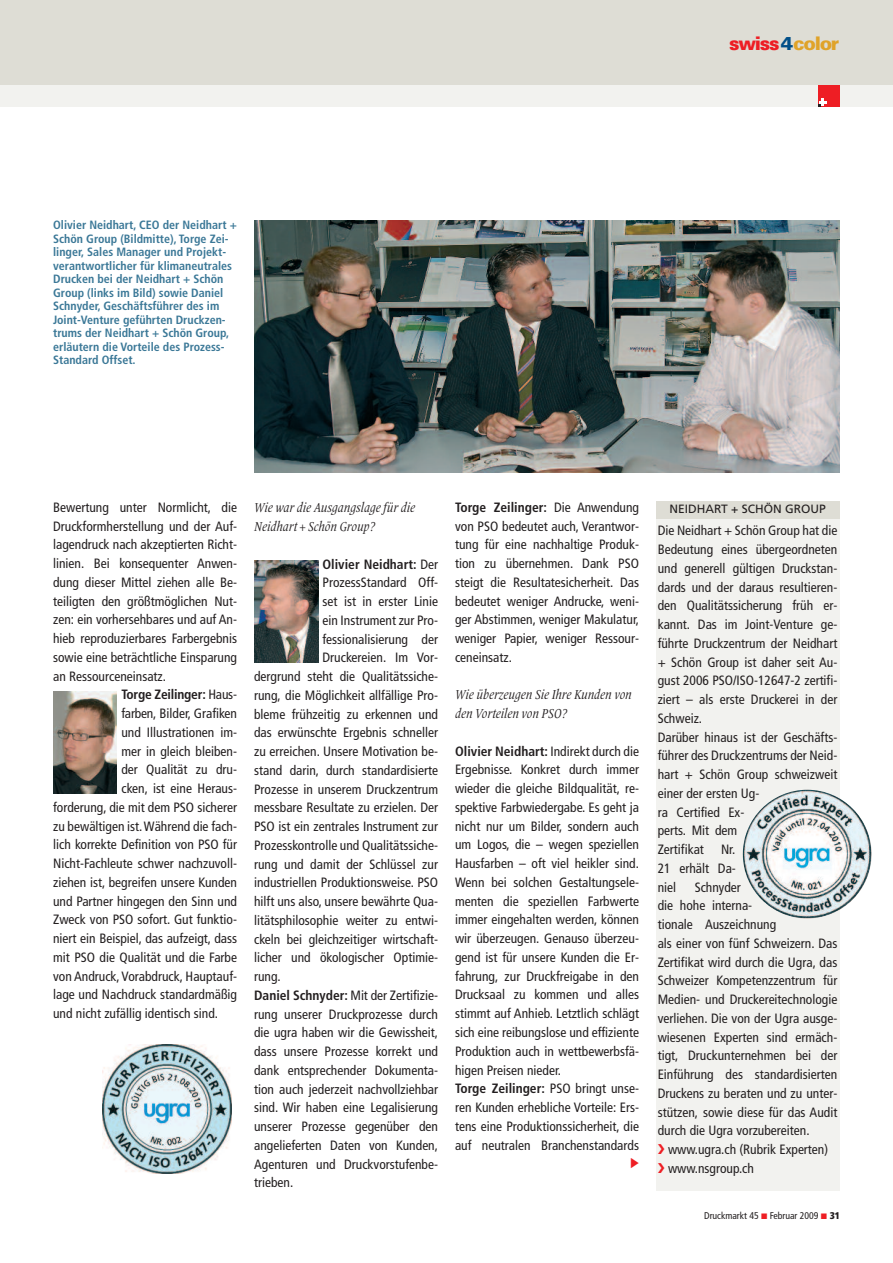
<style>
.page{position:relative;width:893px;height:1263px;background:#fff}
.page>*{position:absolute;margin:0;border:0;box-sizing:border-box;transform-origin:0 0}
.t1{font:900 18.75px "Univers";letter-spacing:-.065em;color:#ee1e24}
.t2{font:condensed 13.5px/18.8px "Frutiger";color:#231f20}
.t3{font:italic condensed 13.5px/18.8px "Frutiger Serif LT Pro";color:#231f20}
.t4{font:700 condensed 13.5px "Frutiger";color:#231f20}
.t5{font:700 condensed 12px/13.5px "Frutiger";color:#3b7897}
.t6{font:12px "Frutiger";color:#231f20}
.t7{font:condensed 9.75px "Frutiger";color:#231f20}
.s1{color:#014f88}
.s2{color:#e0a329}
.s3{font-weight:400}
.s4{font-weight:700}
.s5{font-weight:900}
</style>
<div class="page">
<div style="left:656px;top:502px;width:183px;height:17px;background:#deddd5"></div>
<div style="left:656px;top:519px;width:183px;height:672px;background:#f2f2ef"></div>
<div style="left:0;top:0;width:893px;height:85px;background:#deddd5"></div>
<div style="left:0;top:85px;width:893px;height:21px;background:#f2f2ef"></div>
<div style="left:819px;top:85px;width:21px;height:21px;background:#ee1e24"></div>
<svg style="left:819px;top:98px;width:7px;height:8px"></svg>
<img style="left:254px;top:220px;width:586px;height:252px">
<img style="left:53px;top:691px;width:64px;height:102px">
<img style="left:254px;top:560px;width:64px;height:102px">
<img style="left:102px;top:1045px;width:129px;height:129px">
<img style="left:743px;top:790px;width:129px;height:128px;border-radius:50%">
<h1 class="t1" style="left:729px;top:36px;width:111px">swiss<span class="s1">4</span><span class="s2">color</span></h1>
<p class="t5" style="left:53px;top:219px;width:185px">Olivier Neidhart, CEO der Neidhart + Schön Group (Bildmitte), Torge Zei&shy;linger, Sales Manager und Projekt&shy;verantwortlicher für klimaneutrales Drucken bei der Neidhart + Schön Group (links im Bild) sowie Daniel Schnyder, Geschäftsführer des im Joint-Venture geführten Druckzen&shy;trums der Neidhart + Schön Group, erläutern die Vorteile des Prozess-Standard Offset.</p>
<p class="t2" style="left:53px;top:499px;width:185px">Bewertung unter Normlicht, die</p>
<p class="t2" style="left:53px;top:518px;width:185px">Druckformherstellung und der Auf-</p>
<p class="t2" style="left:53px;top:536px;width:185px">lagendruck nach akzeptierten Richt-</p>
<p class="t2" style="left:53px;top:555px;width:185px">linien. Bei konsequenter Anwen-</p>
<p class="t2" style="left:53px;top:574px;width:185px">dung dieser Mittel ziehen alle Be-</p>
<p class="t2" style="left:53px;top:593px;width:185px">teiligten den größtmöglichen Nut-</p>
<p class="t2" style="left:53px;top:611px;width:185px">zen: ein vorhersehbares und auf An-</p>
<p class="t2" style="left:53px;top:630px;width:185px">hieb reproduzierbares Farbergebnis</p>
<p class="t2" style="left:53px;top:649px;width:185px">sowie eine beträchtliche Einsparung</p>
<p class="t2" style="left:53px;top:668px;width:114px">an Ressourceneinsatz.</p>
<p class="t4" style="left:121px;top:689px;width:117px">Torge Zeilinger: <span class="s3">Haus-</span></p>
<p class="t2" style="left:121px;top:705px;width:117px">farben, Bilder, Grafiken</p>
<p class="t2" style="left:121px;top:724px;width:117px">und Illustrationen im-</p>
<p class="t2" style="left:121px;top:743px;width:117px">mer in gleich bleiben-</p>
<p class="t2" style="left:121px;top:761px;width:117px">der Qualität zu dru-</p>
<p class="t2" style="left:121px;top:780px;width:117px">cken, ist eine Heraus-</p>
<p class="t2" style="left:53px;top:799px;width:185px">forderung, die mit dem PSO sicherer</p>
<p class="t2" style="left:53px;top:818px;width:185px">zu bewältigen ist.Während die fach-</p>
<p class="t2" style="left:53px;top:836px;width:185px">lich korrekte Definition von PSO für</p>
<p class="t2" style="left:53px;top:855px;width:185px">Nicht-Fachleute schwer nachzuvoll-</p>
<p class="t2" style="left:53px;top:874px;width:185px">ziehen ist, begreifen unsere Kunden</p>
<p class="t2" style="left:53px;top:893px;width:185px">und Partner hingegen den Sinn und</p>
<p class="t2" style="left:53px;top:911px;width:185px">Zweck von PSO sofort. Gut funktio-</p>
<p class="t2" style="left:53px;top:930px;width:185px">niert ein Beispiel, das aufzeigt, dass</p>
<p class="t2" style="left:53px;top:949px;width:185px">mit PSO die Qualität und die Farbe</p>
<p class="t2" style="left:53px;top:968px;width:185px">von Andruck,Vorabdruck, Hauptauf-</p>
<p class="t2" style="left:53px;top:986px;width:185px">lage und Nachdruck standardmäßig</p>
<p class="t2" style="left:53px;top:1005px;width:166px">und nicht zufällig identisch sind.</p>
<p class="t3" style="left:254px;top:500px;width:163px">Wie war die Ausgangslage für die<br>Neidhart + Schön Group?</p>
<p class="t4" style="left:323px;top:558px;width:117px">Olivier Neidhart: <span class="s3">Der</span></p>
<p class="t2" style="left:323px;top:574px;width:117px">ProzessStandard Off-</p>
<p class="t2" style="left:323px;top:593px;width:117px">set ist in erster Linie</p>
<p class="t2" style="left:323px;top:612px;width:117px">ein Instrument zur Pro-</p>
<p class="t2" style="left:323px;top:630px;width:117px">fessionalisierung der</p>
<p class="t2" style="left:323px;top:649px;width:117px">Druckereien. Im Vor-</p>
<p class="t2" style="left:254px;top:668px;width:185px">dergrund steht die Qualitätssiche-</p>
<p class="t2" style="left:254px;top:687px;width:185px">rung, die Möglichkeit allfällige Pro-</p>
<p class="t2" style="left:254px;top:705px;width:185px">bleme frühzeitig zu erkennen und</p>
<p class="t2" style="left:254px;top:724px;width:185px">das erwünschte Ergebnis schneller</p>
<p class="t2" style="left:254px;top:743px;width:185px">zu erreichen. Unsere Motivation be-</p>
<p class="t2" style="left:254px;top:762px;width:185px">stand darin, durch standardisierte</p>
<p class="t2" style="left:254px;top:780px;width:185px">Prozesse in unserem Druckzentrum</p>
<p class="t2" style="left:254px;top:799px;width:185px">messbare Resultate zu erzielen. Der</p>
<p class="t2" style="left:254px;top:818px;width:185px">PSO ist ein zentrales Instrument zur</p>
<p class="t2" style="left:254px;top:837px;width:185px">Prozesskontrolle und Qualitätssiche-</p>
<p class="t2" style="left:254px;top:855px;width:185px">rung und damit der Schlüssel zur</p>
<p class="t2" style="left:254px;top:874px;width:185px">industriellen Produktionsweise. PSO</p>
<p class="t2" style="left:254px;top:893px;width:185px">hilft uns also, unsere bewährte Qua-</p>
<p class="t2" style="left:254px;top:912px;width:185px">litätsphilosophie weiter zu entwi-</p>
<p class="t2" style="left:254px;top:930px;width:185px">ckeln bei gleichzeitiger wirtschaft-</p>
<p class="t2" style="left:254px;top:949px;width:185px">licher und ökologischer Optimie-</p>
<p class="t2" style="left:254px;top:968px;width:28px">rung.</p>
<p class="t2" style="left:254px;top:987px;width:185px"><span class="s4">Daniel Schnyder:</span> Mit der Zertifizie-</p>
<p class="t2" style="left:254px;top:1005px;width:185px">rung unserer Druckprozesse durch</p>
<p class="t2" style="left:254px;top:1024px;width:185px">die ugra haben wir die Gewissheit,</p>
<p class="t2" style="left:254px;top:1043px;width:185px">dass unsere Prozesse korrekt und</p>
<p class="t2" style="left:254px;top:1062px;width:185px">dank entsprechender Dokumenta-</p>
<p class="t2" style="left:254px;top:1080px;width:185px">tion auch jederzeit nachvollziehbar</p>
<p class="t2" style="left:254px;top:1099px;width:185px">sind. Wir haben eine Legalisierung</p>
<p class="t2" style="left:254px;top:1118px;width:185px">unserer Prozesse gegenüber den</p>
<p class="t2" style="left:254px;top:1137px;width:185px">angelieferten Daten von Kunden,</p>
<p class="t2" style="left:254px;top:1155px;width:185px">Agenturen und Druckvorstufenbe-</p>
<p class="t2" style="left:254px;top:1174px;width:41px">trieben.</p>
<p class="t2" style="left:455px;top:499px;width:185px;text-align:justify"><span class="s4">Torge Zeilinger:</span> Die Anwendung von PSO bedeutet auch, Verantwor&shy;tung für eine nachhaltige Produk&shy;tion zu übernehmen. Dank PSO steigt die Resultatesicherheit. Das bedeutet weniger Andrucke, weni&shy;ger Abstimmen, weniger Makulatur, weniger Papier, weniger Ressour&shy;ceneinsatz.</p>
<p class="t3" style="left:455px;top:687px;width:178px">Wie überzeugen Sie Ihre Kunden von den Vorteilen von PSO?</p>
<p class="t2" style="left:455px;top:743px;width:185px"><span class="s4">Olivier Neidhart:</span> Indirekt durch die Ergebnisse. Konkret durch immer wieder die gleiche Bildqualität, re&shy;spektive Farbwiedergabe. Es geht ja nicht nur um Bilder, sondern auch um Logos, die – wegen speziellen Hausfarben – oft viel heikler sind.<br>Wenn bei solchen Gestaltungsele&shy;menten die speziellen Farbwerte immer eingehalten werden, können wir überzeugen. Genauso überzeu&shy;gend ist für unsere Kunden die Er&shy;fahrung, zur Druckfreigabe in den Drucksaal zu kommen und alles stimmt auf Anhieb. Letztlich schlägt sich eine reibungslose und effiziente Produktion auch in wettbewerbsfä&shy;higen Preisen nieder.<br><span class="s4">Torge Zeilinger:</span> PSO bringt unse&shy;ren Kunden erhebliche Vorteile: Ers&shy;tens eine Produktionssicherheit, die auf neutralen Branchenstandards</p>
<p class="t6" style="left:669px;top:504px;width:158px">NEIDHART + SCHÖN GROUP</p>
<p class="t2" style="left:658px;top:522px;width:181px">Die Neidhart + Schön Group hat die<br>Bedeutung eines übergeordneten und generell gültigen Druckstan&shy;dards und der daraus resultieren&shy;den Qualitätssicherung früh er&shy;kannt. Das im Joint-Venture ge&shy;führte Druckzentrum der Neidhart + Schön Group ist daher seit Au&shy;gust 2006 PSO/ISO-12647-2 zertifi&shy;ziert – als erste Druckerei in der<br>Schweiz.<br>Darüber hinaus ist der Geschäfts&shy;führer des Druckzentrums der Neid&shy;hart + Schön Group schweizweit einer der ersten Ug-<br>ra Certified Ex-<br>perts. Mit dem<br>Zertifikat</p>
<p class="t2" style="left:658px;top:841px;width:80px;text-align:justify;text-indent:63px">Nr.<br>21 erhält Da&shy;niel</p>
<p class="t2" style="left:658px;top:879px;width:181px;text-indent:37px">Schnyder<br>die hohe interna-<br>tionale Auszeichnung<br>als einer von fünf Schweizern. Das<br>Zertifikat wird durch die Ugra, das<br>Schweizer Kompetenzzentrum für<br>Medien- und Druckereitechnologie verliehen. Die von der Ugra ausge&shy;wiesenen Experten sind ermäch&shy;tigt, Druckunternehmen bei der<br>Einführung des standardisierten<br>Druckens zu beraten und zu unter&shy;stützen, sowie diese für das Audit durch die Ugra vorzubereiten.</p>
<p class="t2" style="left:668px;top:1141px;width:162px">www.ugra.ch (Rubrik Experten) www.nsgroup.ch</p>
<p class="t7" style="left:704px;top:1212px;width:137px">Druckmarkt 45 Februar 2009 <span class="s5">31</span></p>
</div>
